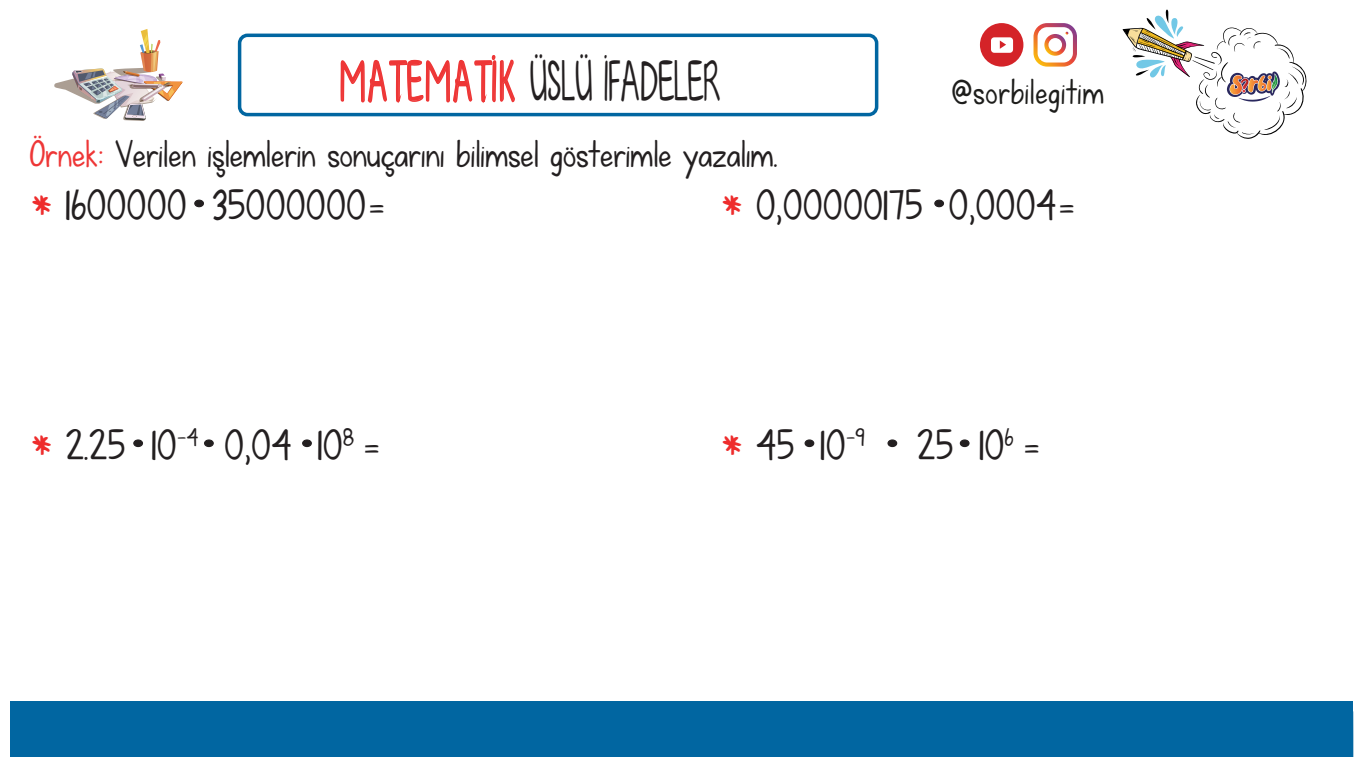
<style>
.page{position:relative;width:1361px;height:766px;background:#fff}
.page>*{position:absolute;margin:0;border:0;box-sizing:border-box;transform-origin:0 0}
.t1{font:56px "KG Fall For You";color:#231f20;scale:.67 1}
.t2{font:42.5px "KG Fall For You";color:#231f20}
.t3{font:37.5px "KG Fall For You";color:#231f20}
.t4{font:34.98px "KG Fall For You";letter-spacing:.02em;color:#1d1d1b}
.s1{color:#ee3636}
.s2{color:#ee2d2d}
</style>
<div class="page">
<svg style="left:1122px;top:9px;width:184px;height:130px"></svg>
<svg style="left:1033px;top:23px;width:44px;height:44px"></svg>
<div style="left:980px;top:23px;width:43px;height:44px;background:#d42328;border-radius:50%"></div>
<svg style="left:991px;top:37px;width:22px;height:16px"></svg>
<div style="left:238px;top:34px;width:640px;height:82px;border:3px solid #0166a1;border-radius:8px"></div>
<img style="left:54px;top:29px;width:128px;height:92px">
<div style="left:10px;top:700px;width:1343px;height:56px;background:#0166a1"></div>
<div style="left:805px;top:440px;width:9px;height:6px;background:#231f20;border-radius:50%"></div>
<div style="left:804px;top:439px;width:10px;height:8px;border:1px solid #231f20;border-radius:50%"></div>
<div style="left:960px;top:440px;width:9px;height:6px;background:#231f20;border-radius:50%"></div>
<div style="left:960px;top:439px;width:9px;height:8px;border:1px solid #231f20;border-radius:50%"></div>
<div style="left:134px;top:440px;width:8px;height:6px;background:#231f20;border-radius:50%"></div>
<div style="left:133px;top:439px;width:10px;height:8px;border:1px solid #231f20;border-radius:50%"></div>
<div style="left:303px;top:440px;width:8px;height:6px;background:#231f20;border-radius:50%"></div>
<div style="left:302px;top:439px;width:10px;height:8px;border:1px solid #231f20;border-radius:50%"></div>
<div style="left:935px;top:200px;width:8px;height:7px;background:#231f20;border-radius:50%"></div>
<div style="left:934px;top:199px;width:10px;height:8px;border:1px solid #231f20;border-radius:50%"></div>
<div style="left:195px;top:200px;width:8px;height:7px;background:#231f20;border-radius:50%"></div>
<div style="left:194px;top:199px;width:10px;height:8px;border:1px solid #231f20;border-radius:50%"></div>
<div style="left:205px;top:440px;width:8px;height:6px;background:#231f20;border-radius:50%"></div>
<div style="left:204px;top:439px;width:10px;height:8px;border:1px solid #231f20;border-radius:50%"></div>
<div style="left:888px;top:440px;width:8px;height:6px;background:#231f20;border-radius:50%"></div>
<div style="left:887px;top:439px;width:10px;height:8px;border:1px solid #231f20;border-radius:50%"></div>
<h1 class="t1" style="left:340px;top:48px;width:569px"><span class="s1">MATEMATİK</span> ÜSLÜ İFADELER</h1>
<p class="t3" style="left:30px;top:131px;width:750px"><span class="s1">Örnek:</span> Verilen işlemlerin sonuçarını bilimsel gösterimle yazalım.</p>
<p class="t4" style="left:952px;top:70px;width:153px">@sorbilegitim</p>
<p class="t2" style="left:30px;top:179px;width:358px"><span class="s2">*</span> 1600000 35000000=</p>
<p class="t2" style="left:720px;top:179px;width:357px"><span class="s2">*</span> 0,00000175 0,0004=</p>
<p class="t2" style="left:30px;top:419px;width:353px"><span class="s2">*</span> 2.25 10<sup>-4</sup> 0,04 10<sup>8</sup> =</p>
<p class="t2" style="left:720px;top:419px;width:322px"><span class="s2">*</span> 45 10<sup>-9</sup> 25 10<sup>6</sup> =</p>
</div>
